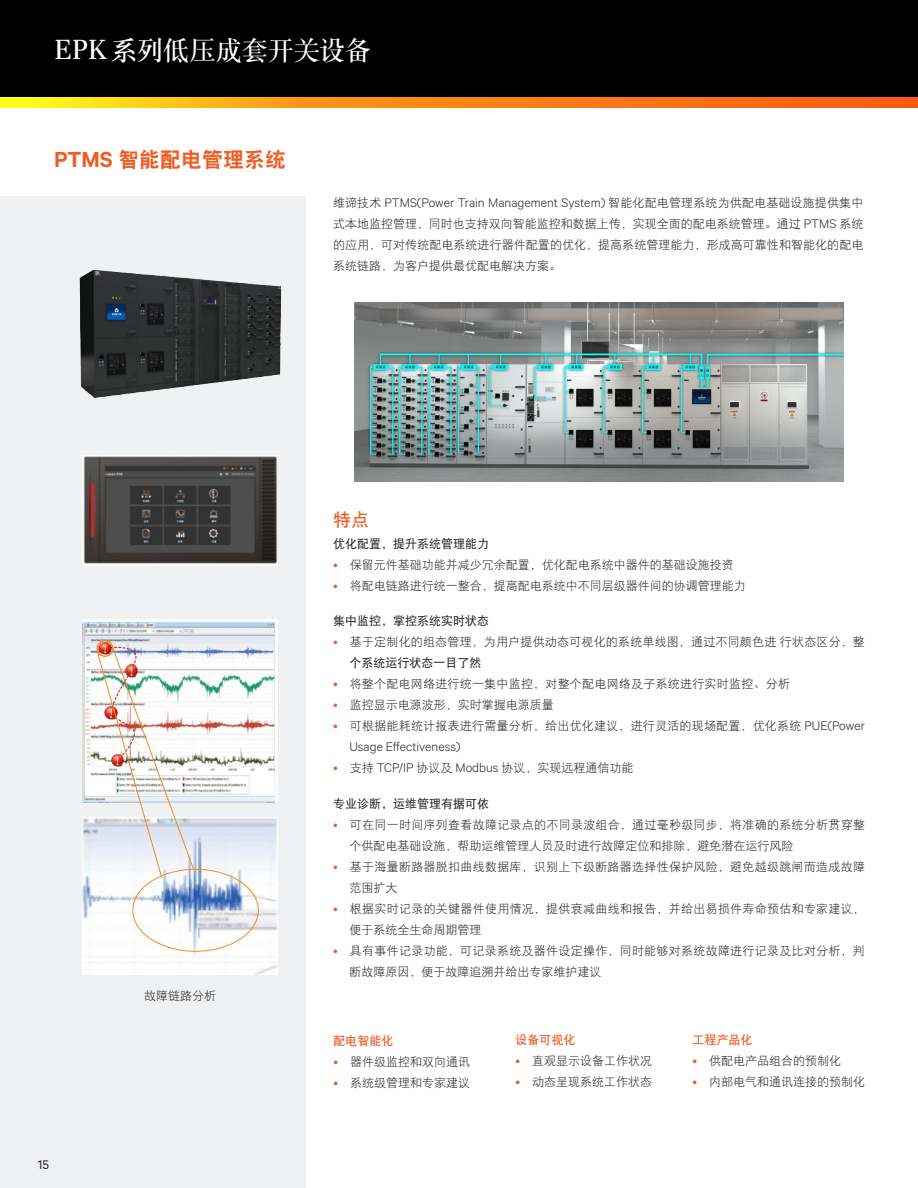
<style>
.page{position:relative;width:918px;height:1188px;background:#fff}
.page>*{position:absolute;margin:0;border:0;box-sizing:border-box;transform-origin:0 0}
.t1{font:27px "DF Song GB W7";letter-spacing:-.04em;color:#fff}
.t2{font:21px "DF Hei GB W9";color:#f15b24}
.t3{font:18px "DF Hei GB W7";color:#f15b24}
.t4{font:12px/21px "DF Hei GB W3";letter-spacing:.005em;color:#231f20}
.t5{font:12px/21px "DF Hei GB W3";letter-spacing:.025em;color:#231f20}
.t6{font:12px "DF Hei GB W5";color:#231f20}
.t7{font:12px "DF Hei GB W7";color:#f15b24}
.t8{font:12px "Calibre";color:#231f20}
.s1{font-family:"Unna";font-size:31.5px}
.s2{font-family:"Calibre";font-weight:600}
.s3{font-family:"Calibre";font-weight:300}
.s4{font-family:"Calibre";font-weight:300;color:#f15b24}
.s5{font-family:"DF Hei GB W5"}
</style>
<div class="page">
<div style="left:0;top:0;width:918px;height:98px;background:#000"></div>
<svg style="left:0;top:98px;width:918px;height:10px;background:#ff9314"></svg>
<div style="left:0;top:197px;width:306px;height:991px;background:#f0f1f2"></div>
<img style="left:79px;top:269px;width:203px;height:130px">
<img style="left:83px;top:818px;width:194px;height:157px">
<img style="left:83px;top:619px;width:194px;height:183px">
<div style="left:97px;top:640px;width:16px;height:17px;border:1px solid #f68b1f;border-radius:50%"></div>
<img style="left:96px;top:642px;width:98px;height:236px">
<img style="left:83px;top:456px;width:194px;height:109px">
<img style="left:355px;top:302px;width:488px;height:179px">
<h1 class="t1" style="left:54px;top:36px;width:319px"><span class="s1">EPK</span>系列低压成套开关设备</h1>
<p class="t2" style="left:54px;top:149px;width:234px"><span class="s2">PTMS</span> 智能配电管理系统</p>
<p class="t4" style="left:333px;top:192px;width:532px;text-align:justify">维谛技术 <span class="s3">PTMS(Power Train Management System)</span> 智能化配电管理系统为供配电基础设施提供集中式本地监控管理，同时也支持双向智能监控和数据上传，实现全面的配电系统管理。通过 <span class="s3">PTMS</span> 系统的应用，可对传统配电系统进行器件配置的优化，提高系统管理能力，形成高可靠性和智能化的配电系统链路，为客户提供最优配电解决方案。</p>
<p class="t8" style="left:38px;top:1156px;width:13px">15</p>
<p class="t4" style="left:144px;top:985px;width:73px">故障链路分析</p>
<p class="t3" style="left:333px;top:510px;width:37px">特点</p>
<p class="t6" style="left:333px;top:537px;width:157px">优化配置，提升系统管理能力</p>
<p class="t4" style="left:333px;top:554px;width:402px"><span class="s4">•</span> 保留元件基础功能并减少冗余配置，优化配电系统中器件的基础设施投资</p>
<p class="t4" style="left:333px;top:575px;width:414px"><span class="s4">•</span> 将配电链路进行统一整合，提高配电系统中不同层级器件间的协调管理能力</p>
<p class="t6" style="left:333px;top:615px;width:157px">集中监控，掌控系统实时状态</p>
<p class="t4" style="left:350px;top:631px;width:517px;text-indent:-16px"><span class="s4">•</span> 基于定制化的组态管理，为用户提供动态可视化的系统单线图，通过不同颜色进行状态区分，整<span class="s5">个系统运行状态一目了然</span></p>
<p class="t4" style="left:333px;top:673px;width:459px"><span class="s4">•</span> 将整个配电网络进行统一集中监控，对整个配电网络及子系统进行实时监控、分析</p>
<p class="t4" style="left:333px;top:694px;width:222px"><span class="s4">•</span> 监控显示电源波形，实时掌握电源质量</p>
<p class="t4" style="left:350px;top:715px;width:517px;text-indent:-16px"><span class="s4">•</span> 可根据能耗统计报表进行需量分析，给出优化建议，进行灵活的现场配置，优化系统 <span class="s3">PUE(Power<br>Usage Effectiveness)</span></p>
<p class="t4" style="left:333px;top:757px;width:302px"><span class="s4">•</span> 支持 <span class="s3">TCP/IP</span> 协议及 <span class="s3">Modbus</span> 协议，实现远程通信功能</p>
<p class="t6" style="left:333px;top:797px;width:157px">专业诊断，运维管理有据可依</p>
<p class="t5" style="left:350px;top:814px;width:517px;text-indent:-16px"><span class="s4">•</span> 可在同一时间序列查看故障记录点的不同录波组合，通过毫秒级同步，将准确的系统分析贯穿整个供配电基础设施，帮助运维管理人员及时进行故障定位和排除，避免潜在运行风险</p>
<p class="t5" style="left:350px;top:856px;width:517px;text-indent:-16px"><span class="s4">•</span> 基于海量断路器脱扣曲线数据库，识别上下级断路器选择性保护风险，避免越级跳闸而造成故障范围扩大</p>
<p class="t5" style="left:350px;top:898px;width:517px;text-indent:-16px"><span class="s4">•</span> 根据实时记录的关键器件使用情况，提供衰减曲线和报告，并给出易损件寿命预估和专家建议，便于系统全生命周期管理</p>
<p class="t5" style="left:350px;top:940px;width:517px;text-indent:-16px"><span class="s4">•</span> 具有事件记录功能，可记录系统及器件设定操作，同时能够对系统故障进行记录及比对分析，判断故障原因，便于故障追溯并给出专家维护建议</p>
<p class="t7" style="left:334px;top:1034px;width:61px">配电智能化</p>
<p class="t4" style="left:334px;top:1051px;width:138px"><span class="s4">•</span> 器件级监控和双向通讯</p>
<p class="t4" style="left:334px;top:1072px;width:138px"><span class="s4">•</span> 系统级管理和专家建议</p>
<p class="t7" style="left:515px;top:1033px;width:61px">设备可视化</p>
<p class="t4" style="left:515px;top:1050px;width:138px"><span class="s4">•</span> 直观显示设备工作状况</p>
<p class="t4" style="left:515px;top:1071px;width:138px"><span class="s4">•</span> 动态呈现系统工作状态</p>
<p class="t7" style="left:693px;top:1033px;width:61px">工程产品化</p>
<p class="t4" style="left:693px;top:1050px;width:150px"><span class="s4">•</span> 供配电产品组合的预制化</p>
<p class="t4" style="left:693px;top:1071px;width:174px"><span class="s4">•</span> 内部电气和通讯连接的预制化</p>
</div>
